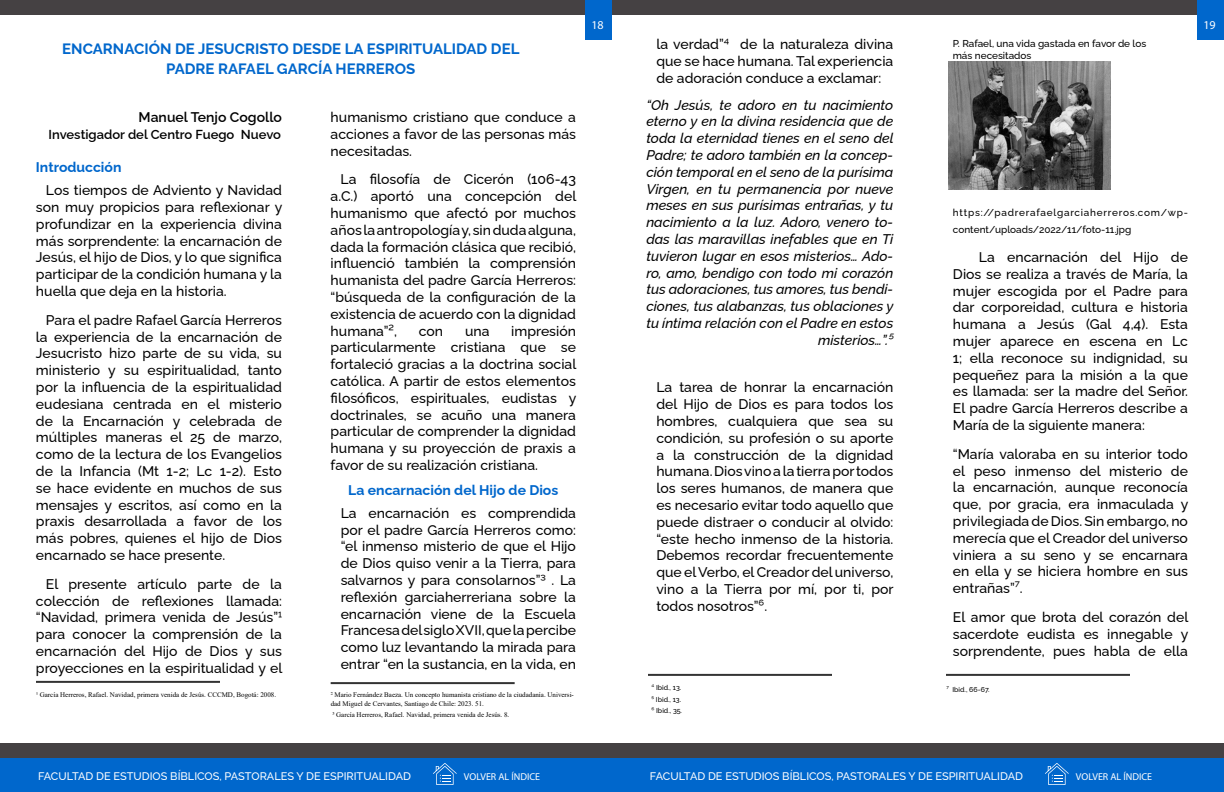
<style>
.page{position:relative;width:1224px;height:792px;background:#fff}
.page>*{position:absolute;margin:0;border:0;box-sizing:border-box;transform-origin:0 0}
.t1{font:700 15px/20px "Raleway";color:#0067cc;text-align:center}
.t2{font:500 14px/16.8px "Raleway";color:#000;text-align:justify}
.t3{font:italic 500 14px/16.8px "Raleway";color:#000;text-align:right}
.t4{font:700 14px "Raleway";color:#0067cc}
.t5{font:600 14px "Raleway";color:#000}
.t6{font:600 13px "Raleway";color:#000}
.t7{font:12px "Myriad Pro";color:#fff}
.t8{font:500 11px "Raleway";color:#fff}
.t9{font:500 10px/16.8px "Raleway";letter-spacing:.07em;color:#000}
.t10{font:500 10px/12px "Raleway";color:#000}
.t11{font:10px "Myriad Pro";color:#fff}
.t12{font:7px/8.4px "Times New Roman";color:#000}
.t13{font:500 7px/11.4px "Raleway";color:#000}
</style>
<div class="page">
<div style="left:0;top:756px;width:612px;height:36px;background:#0067cc"></div>
<div style="left:612px;top:756px;width:612px;height:36px;background:#0067cc"></div>
<div style="left:0;top:743px;width:612px;height:14px;background:#454143"></div>
<div style="left:612px;top:743px;width:612px;height:14px;background:#454143"></div>
<div style="left:0;top:0;width:612px;height:14px;background:#454143"></div>
<div style="left:612px;top:0;width:612px;height:14px;background:#454143"></div>
<svg style="left:433px;top:763px;width:24px;height:22px"></svg>
<svg style="left:1045px;top:763px;width:24px;height:22px"></svg>
<div style="left:585px;top:0;width:27px;height:40px;background:#0067cc"></div>
<div style="left:1197px;top:0;width:27px;height:40px;background:#0067cc"></div>
<img style="left:949px;top:62px;width:162px;height:128px">
<hr style="left:36px;top:681px;width:184px;height:2px;background:#333">
<hr style="left:331px;top:682px;width:184px;height:2px;background:#333">
<hr style="left:648px;top:674px;width:184px;height:2px;background:#333">
<hr style="left:946px;top:674px;width:184px;height:2px;background:#333">
<p class="t1" style="left:62px;top:37px;width:459px">ENCARNACIÓN DE JESUCRISTO DESDE LA ESPIRITUALIDAD DEL<br>PADRE RAFAEL GARCÍA HERREROS</p>
<p class="t5" style="left:139px;top:106px;width:145px">Manuel Tenjo Cogollo</p>
<p class="t4" style="left:36px;top:156px;width:87px">Introducción</p>
<p class="t2" style="left:36px;top:180px;width:248px;text-indent:10px">Los tiempos de Adviento y Navidad son muy propicios para reflexionar y profundizar en la experiencia divina más sorprendente: la encarnación de Jesús, el hijo de Dios, y lo que significa participar de la condición humana y la huella que deja en la historia.</p>
<p class="t2" style="left:36px;top:310px;width:248px;text-indent:10px">Para el padre Rafael García Herreros la experiencia de la encarnación de Jesucristo hizo parte de su vida, su ministerio y su espiritualidad, tanto por la influencia de la espiritualidad eudesiana centrada en el misterio de la Encarnación y celebrada de múltiples maneras el 25 de marzo, como de la lectura de los Evangelios de la Infancia (Mt 1-2; Lc 1-2). Esto se hace evidente en muchos de sus mensajes y escritos, así como en la praxis desarrollada a favor de los más pobres, quienes el hijo de Dios encarnado se hace presente.</p>
<p class="t2" style="left:36px;top:574px;width:248px;text-indent:10px">El presente artículo parte de la colección de reflexiones llamada: “Navidad, primera venida de Jesús”1 para conocer la comprensión de la encarnación del Hijo de Dios y sus proyecciones en la espiritualidad y el</p>
<p class="t2" style="left:331px;top:107px;width:247px">humanismo cristiano que conduce a acciones a favor de las personas más necesitadas.</p>
<p class="t2" style="left:331px;top:170px;width:247px;text-indent:10px">La filosofía de Cicerón (106-43 a.C.) aportó una concepción del humanismo que afectó por muchos años la antropología y, sin duda alguna, dada la formación clásica que recibió, influenció también la comprensión humanista del padre García Herreros: “búsqueda de la configuración de la existencia de acuerdo con la dignidad humana”²,</p>
<p class="t6" style="left:49px;top:124px;width:234px">Investigador del Centro Fuego Nuevo</p>
<p class="t2" style="left:331px;top:321px;width:247px;text-indent:181px">impresión particularmente cristiana que se fortaleció gracias a la doctrina social católica. A partir de estos elementos filosóficos, espirituales, eudistas y doctrinales, se acuño una manera particular de comprender la dignidad humana y su proyección de praxis a favor de su realización cristiana.</p>
<p class="t4" style="left:348px;top:479px;width:212px">La encarnación del Hijo de Dios</p>
<p class="t2" style="left:341px;top:503px;width:237px">La encarnación es comprendida por el padre García Herreros como: “el inmenso misterio de que el Hijo de Dios quiso venir a la Tierra, para salvarnos y para consolarnos”3 . La reflexión garciaherreriana sobre la encarnación viene de la Escuela Francesa del siglo XVII, que la percibe como luz levantando la mirada para entrar “en la sustancia, en la vida, en</p>
<p class="t12" style="left:331px;top:690px;width:245px">2 Mario Fernández Baeza. Un concepto humanista cristiano de la ciudadanía. Universi&shy;dad Miguel de Cervantes, Santiago de Chile: 2023. 51.</p>
<p class="t12" style="left:332px;top:710px;width:178px">3 García Herreros, Rafael. Navidad, primera venida de Jesús. 8.</p>
<p class="t2" style="left:419px;top:321px;width:26px">con</p>
<p class="t2" style="left:465px;top:321px;width:26px">una</p>
<p class="t12" style="left:36px;top:690px;width:242px">1 García Herreros, Rafael. Navidad, primera venida de Jesús. CCCMD, Bogotá: 2008.</p>
<p class="t7" style="left:592px;top:18px;width:14px">18</p>
<p class="t7" style="left:1204px;top:18px;width:14px">19</p>
<p class="t2" style="left:656px;top:34px;width:239px">la verdad”4 de la naturaleza divina que se hace humana. Tal experiencia de adoración conduce a exclamar:</p>
<p class="t3" style="left:646px;top:95px;width:249px">“Oh Jesús, te adoro en tu nacimiento eterno y en la divina residencia que de toda la eternidad tienes en el seno del Padre; te adoro también en la concep&shy;ción temporal en el seno de la purísima Virgen, en tu permanencia por nueve meses en sus purísimas entrañas, y tu nacimiento a la luz. Adoro, venero to&shy;das las maravillas inefables que en Ti tuvieron lugar en esos misterios… Ado&shy;ro, amo, bendigo con todo mi corazón tus adoraciones, tus amores, tus bendi&shy;ciones, tus alabanzas, tus oblaciones y tu íntima relación con el Padre en estos misterios…”.⁵</p>
<p class="t2" style="left:656px;top:377px;width:239px">La tarea de honrar la encarnación del Hijo de Dios es para todos los hombres, cualquiera que sea su condición, su profesión o su aporte a la construcción de la dignidad humana. Dios vino a la tierra por todos los seres humanos, de manera que es necesario evitar todo aquello que puede distraer o conducir al olvido: “este hecho inmenso de la historia.<br>Debemos recordar frecuentemente que el Verbo, el Creador del universo, vino a la Tierra por mí, por ti, por todos nosotros”⁶.</p>
<p class="t10" style="left:953px;top:37px;width:195px">P. Rafael, una vida gastada en favor de los más necesitados</p>
<p class="t9" style="left:953px;top:203px;width:236px">https://padrerafaelgarciaherreros.com/wp&shy;content/uploads/2022/11/foto-11.jpg</p>
<p class="t2" style="left:953px;top:247px;width:237px;text-indent:26px">La encarnación del Hijo de Dios se realiza a través de María, la mujer escogida por el Padre para dar corporeidad, cultura e historia humana a Jesús (Gal 4,4). Esta mujer aparece en escena en Lc 1; ella reconoce su indignidad, su pequeñez para la misión a la que es llamada: ser la madre del Señor.<br>El padre García Herreros describe a María de la siguiente manera:</p>
<p class="t2" style="left:953px;top:444px;width:237px">“María valoraba en su interior todo el peso inmenso del misterio de la encarnación, aunque reconocía que, por gracia, era inmaculada y privilegiada de Dios. Sin embargo, no merecía que el Creador del universo viniera a su seno y se encarnara en ella y se hiciera hombre en sus entrañas”⁷.</p>
<p class="t2" style="left:953px;top:607px;width:237px">El amor que brota del corazón del sacerdote eudista es innegable y sorprendente, pues habla de ella</p>
<p class="t13" style="left:652px;top:681px;width:32px">⁴ Ibid., 13.<br>⁵ Ibid., 13.<br>⁶ Ibid., 35.</p>
<p class="t13" style="left:946px;top:683px;width:45px">⁷ Ibid., 66-67.</p>
<p class="t8" style="left:38px;top:768px;width:375px">FACULTAD DE ESTUDIOS BÍBLICOS, PASTORALES Y DE ESPIRITUALIDAD</p>
<p class="t11" style="left:464px;top:770px;width:78px">VOLVER AL ÍNDICE</p>
<p class="t8" style="left:650px;top:768px;width:375px">FACULTAD DE ESTUDIOS BÍBLICOS, PASTORALES Y DE ESPIRITUALIDAD</p>
<p class="t11" style="left:1076px;top:770px;width:78px">VOLVER AL ÍNDICE</p>
</div>
